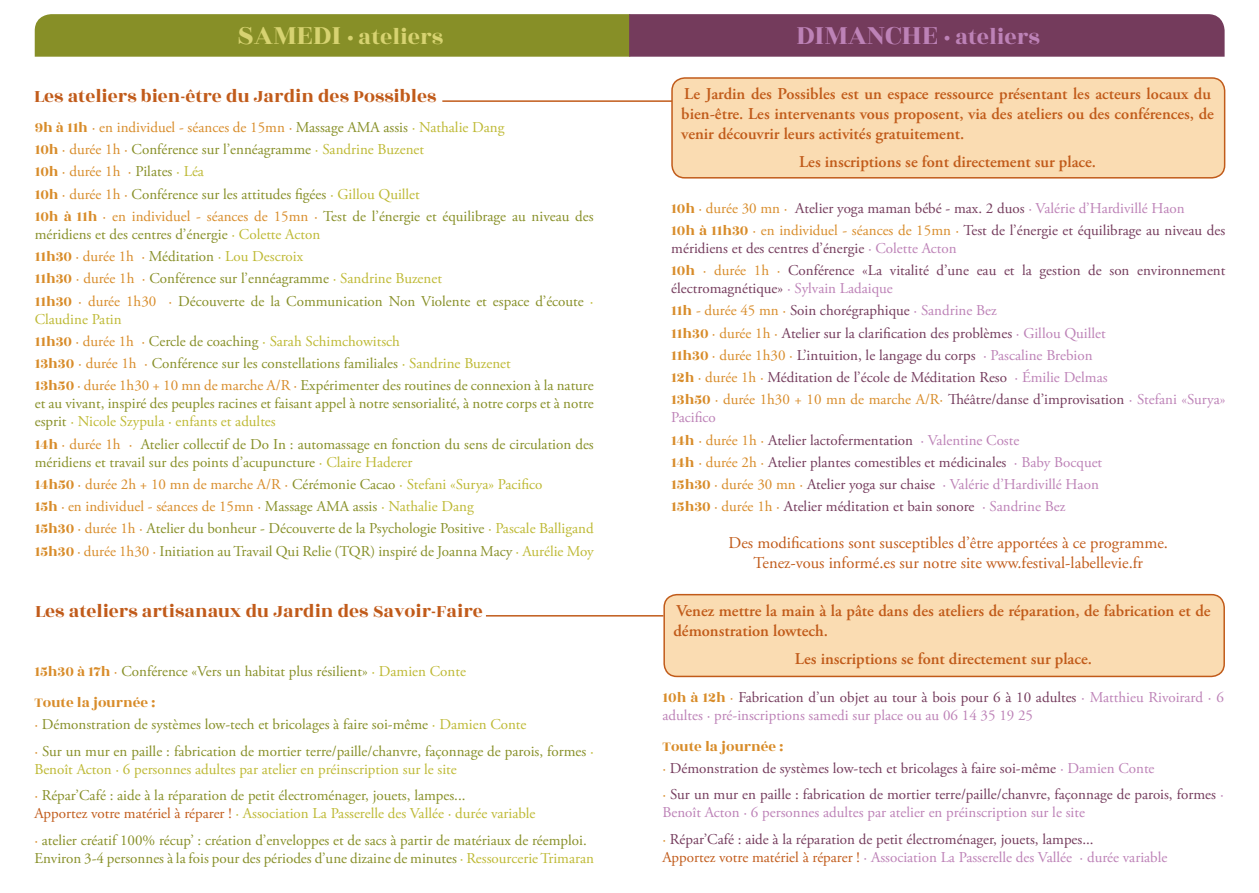
<style>
.page{position:relative;width:1259px;height:893px;background:#fff}
.page>*{position:absolute;margin:0;border:0;box-sizing:border-box;transform-origin:0 0}
.t1{font:24px "Rozha One";color:#bd82b7}
.t2{font:24px "Rozha One";color:#d7d371}
.t3{font:19.5px "Rozha One";color:#c15b1a}
.t4{font:600 16.5px/19.8px "Adobe Garamond Pro";color:#c15b1a}
.t5{font:16.5px/19.8px "Adobe Garamond Pro";color:#c15b1a;text-align:center}
.t6{font:15px/22.2px "Adobe Garamond Pro";color:#878f27}
.t7{font:15px/22.2px "Adobe Garamond Pro";color:#743b5c}
.t8{font:15px/18px "Adobe Garamond Pro";color:#bd82b7}
.t9{font:15px "Rozha One";color:#d88c2a}
.s1{font-size:30px}
.s2{font-family:"Rozha One";color:#d88c2a}
.s3{color:#d88c2a}
.s4{color:#beb934}
.s5{color:#c15b1a}
.s6{color:#bd82b7}
.s7{color:#743b5c}
</style>
<div class="page">
<svg style="left:35px;top:14px;width:1189px;height:43px;background:#7f6643"></svg>
<hr style="left:442px;top:100px;width:782px;height:2px;background:#c15b1a">
<hr style="left:486px;top:615px;width:177px;height:2px;background:#c15b1a">
<div style="left:672px;top:78px;width:552px;height:100px;background:#fadcb2;border-radius:13px"></div>
<div style="left:671px;top:77px;width:554px;height:102px;border:2px solid #c15b1a;border-radius:13px"></div>
<div style="left:664px;top:595px;width:560px;height:81px;background:#fadcb2;border-radius:13px"></div>
<div style="left:663px;top:594px;width:562px;height:83px;border:2px solid #c15b1a;border-radius:13px"></div>
<h1 class="t2" style="left:237px;top:20px;width:208px"><span class="s1">SAMEDI</span> · ateliers</h1>
<h1 class="t1" style="left:796px;top:20px;width:245px"><span class="s1">DIMANCHE</span> · ateliers</h1>
<h2 class="t3" style="left:34px;top:82px;width:404px">Les ateliers bien-être du Jardin des Possibles</h2>
<p class="t6" style="left:35px;top:117px;width:560px"><span class="s2">9h à 11h</span> <span class="s3">· en individuel - séances de 15mn ·</span> Massage AMA assis <span class="s4">· Nathalie Dang<br></span><span class="s2">10h</span> <span class="s3">· durée 1h ·</span> Conférence sur l’ennéagramme <span class="s4">· Sandrine Buzenet<br></span><span class="s2">10h</span> <span class="s3">· durée 1h ·</span> Pilates <span class="s4">· Léa<br></span><span class="s2">10h</span> <span class="s3">· durée 1h ·</span> Conférence sur les attitudes figées <span class="s4">· Gillou Quillet<br></span><span class="s2">10h à 11h</span> <span class="s3">· en individuel - séances de 15mn ·</span> Test de l’énergie et équilibrage au niveau des</p>
<p class="t6" style="left:35px;top:224px;width:560px">méridiens et des centres d’énergie <span class="s4">· Colette Acton<br></span><span class="s2">11h30</span> <span class="s3">· durée 1h ·</span> Méditation <span class="s4">· Lou Descroix<br></span><span class="s2">11h30</span> <span class="s3">· durée 1h ·</span> Conférence sur l’ennéagramme <span class="s4">· Sandrine Buzenet<br></span><span class="s2">11h30</span> <span class="s3">· durée 1h30 ·</span> Découverte de la Communication Non Violente et espace d’écoute <span class="s4">·</span></p>
<p class="t6" style="left:35px;top:308px;width:560px"><span class="s4">Claudine Patin<br></span><span class="s2">11h30</span> <span class="s3">· durée 1h ·</span> Cercle de coaching <span class="s4">· Sarah Schimchowitsch<br></span><span class="s2">13h30</span> <span class="s3">· durée 1h ·</span> Conférence sur les constellations familiales <span class="s4">· Sandrine Buzenet<br></span><span class="s2">13h50</span> <span class="s3">· durée 1h30 + 10 mn de marche A/R ·</span> Expérimenter des routines de connexion à la nature</p>
<p class="t6" style="left:35px;top:395px;width:560px;line-height:18px">et au vivant, inspiré des peuples racines et faisant appel à notre sensorialité, à notre corps et à notre esprit <span class="s4">· Nicole Szypula · enfants et adultes</span></p>
<p class="t6" style="left:35px;top:435px;width:560px;line-height:18px"><span class="s2">14h</span> <span class="s3">· durée 1h ·</span> Atelier collectif de Do In : automassage en fonction du sens de circulation des méridiens et travail sur des points d’acupuncture <span class="s4">· Claire Haderer</span></p>
<p class="t6" style="left:35px;top:474px;width:560px"><span class="s2">14h50</span> <span class="s3">· durée 2h + 10 mn de marche A/R ·</span> Cérémonie Cacao <span class="s4">· Stefani «Surya» Pacifico<br></span><span class="s2">15h</span> <span class="s3">· en individuel - séances de 15mn ·</span> Massage AMA assis <span class="s4">· Nathalie Dang<br></span><span class="s2">15h30</span> <span class="s3">· durée 1h ·</span> Atelier du bonheur - Découverte de la Psychologie Positive <span class="s4">· Pascale Balligand </span><span class="s2">15h30</span> <span class="s3">· durée 1h30 ·</span> Initiation au Travail Qui Relie (TQR) inspiré de Joanna Macy <span class="s4">· Aurélie Moy</span></p>
<h2 class="t3" style="left:35px;top:597px;width:449px">Les ateliers artisanaux du Jardin des Savoir-Faire</h2>
<p class="t6" style="left:34px;top:661px;width:433px"><span class="s2">15h30 à 17h</span> <span class="s3">·</span> Conférence «Vers un habitat plus résilient» <span class="s4">· Damien Conte</span></p>
<p class="t9" style="left:34px;top:692px;width:123px">Toute la journée :</p>
<p class="t6" style="left:34px;top:712px;width:561px;line-height:26.5px"><span class="s3">·</span> Démonstration de systèmes low-tech et bricolages à faire soi-même <span class="s4">· Damien Conte<br></span><span class="s3">·</span> Sur un mur en paille : fabrication de mortier terre/paille/chanvre, façonnage de parois, formes <span class="s4">·</span></p>
<p class="t6" style="left:34px;top:756px;width:433px;line-height:26.5px"><span class="s4">Benoît Acton · 6 personnes adultes par atelier en préinscription sur le site<br></span><span class="s3">·</span> Répar’Café : aide à la réparation de petit électroménager, jouets, lampes...</p>
<p class="t6" style="left:34px;top:801px;width:554px;line-height:26.5px"><span class="s5">Apportez votre matériel à réparer !</span> <span class="s4">· Association La Passerelle des Vallée · durée variable<br></span><span class="s3">·</span> atelier créatif 100% récup’ : création d’enveloppes et de sacs à partir de matériaux de réemploi.</p>
<p class="t6" style="left:34px;top:847px;width:561px">Environ 3-4 personnes à la fois pour des périodes d’une dizaine de minutes <span class="s4">· Ressourcerie Trimaran</span></p>
<p class="t4" style="left:681px;top:84px;width:534px">Le Jardin des Possibles est un espace ressource présentant les acteurs locaux du bien-être. Les intervenants vous proposent, via des ateliers ou des conférences, de venir découvrir leurs activités gratuitement.</p>
<p class="t4" style="left:799px;top:152px;width:299px">Les inscriptions se font directement sur place.</p>
<p class="t7" style="left:671px;top:197px;width:555px"><span class="s2">10h</span> <span class="s3">· durée 30 mn ·</span> Atelier yoga maman bébé - max. 2 duos <span class="s6">· Valérie d’Hardivillé Haon<br></span><span class="s2">10h à 11h30</span> <span class="s3">· en individuel - séances de 15mn ·</span> Test de l’énergie et équilibrage au niveau des</p>
<p class="t7" style="left:671px;top:237px;width:555px">méridiens et des centres d’énergie <span class="s6">· Colette Acton<br></span><span class="s2">10h</span> <span class="s3">· durée 1h ·</span> Conférence «La vitalité d’une eau et la gestion de son environnement</p>
<p class="t7" style="left:671px;top:278px;width:555px">électromagnétique» <span class="s6">· Sylvain Ladaique<br></span><span class="s2">11h</span> <span class="s3">- durée 45 mn ·</span> Soin chorégraphique <span class="s6">· Sandrine Bez<br></span><span class="s2">11h30</span> <span class="s3">· durée 1h ·</span> Atelier sur la clarification des problèmes <span class="s6">· Gillou Quillet<br></span><span class="s2">11h30</span> <span class="s3">· durée 1h30 ·</span> L’intuition, le langage du corps <span class="s6">· Pascaline Brebion<br></span><span class="s2">12h</span> <span class="s3">· durée 1h ·</span> Méditation de l’école de Méditation Reso <span class="s6">· Émilie Delmas<br></span><span class="s2">13h50</span> <span class="s3">· durée 1h30 + 10 mn de marche A/R·</span> Théâtre/danse d’improvisation <span class="s6">· Stefani «Surya»</span></p>
<p class="t7" style="left:671px;top:407px;width:432px"><span class="s6">Pacifico<br></span><span class="s2">14h</span> <span class="s3">· durée 1h ·</span> Atelier lactofermentation <span class="s6">· Valentine Coste<br></span><span class="s2">14h</span> <span class="s3">· durée 2h ·</span> Atelier plantes comestibles et médicinales <span class="s6">· Baby Bocquet </span><span class="s2">15h30</span> <span class="s3">· durée 30 mn ·</span> Atelier yoga sur chaise <span class="s6">· Valérie d’Hardivillé Haon </span><span class="s2">15h30</span> <span class="s3">· durée 1h ·</span> Atelier méditation et bain sonore <span class="s6">· Sandrine Bez</span></p>
<p class="t5" style="left:728px;top:534px;width:441px">Des modifications sont susceptibles d’être apportées à ce programme.<br>Tenez-vous informé.es sur notre site www.festival-labellevie.fr</p>
<p class="t4" style="left:673px;top:601px;width:538px">Venez mettre la main à la pâte dans des ateliers de réparation, de fabrication et de démonstration lowtech.</p>
<p class="t4" style="left:795px;top:649px;width:299px">Les inscriptions se font directement sur place.</p>
<p class="t8" style="left:662px;top:689px;width:563px"><span class="s2">10h à 12h</span> <span class="s3">·</span> <span class="s7">Fabrication d’un objet au tour à bois pour 6 à 10 adultes</span> · Matthieu Rivoirard · 6 adultes · pré-inscriptions samedi sur place ou au 06 14 35 19 25</p>
<p class="t9" style="left:662px;top:736px;width:123px">Toute la journée :</p>
<p class="t7" style="left:662px;top:755px;width:563px;line-height:26.5px"><span class="s3">·</span> Démonstration de systèmes low-tech et bricolages à faire soi-même <span class="s6">· Damien Conte<br></span><span class="s3">·</span> Sur un mur en paille : fabrication de mortier terre/paille/chanvre, façonnage de parois, formes <span class="s6">·</span></p>
<p class="t7" style="left:662px;top:800px;width:433px;line-height:26.5px"><span class="s6">Benoît Acton · 6 personnes adultes par atelier en préinscription sur le site<br></span><span class="s3">·</span> Répar’Café : aide à la réparation de petit électroménager, jouets, lampes...</p>
<p class="t8" style="left:662px;top:849px;width:506px"><span class="s5">Apportez votre matériel à réparer !</span> · Association La Passerelle des Vallée · durée variable</p>
</div>
